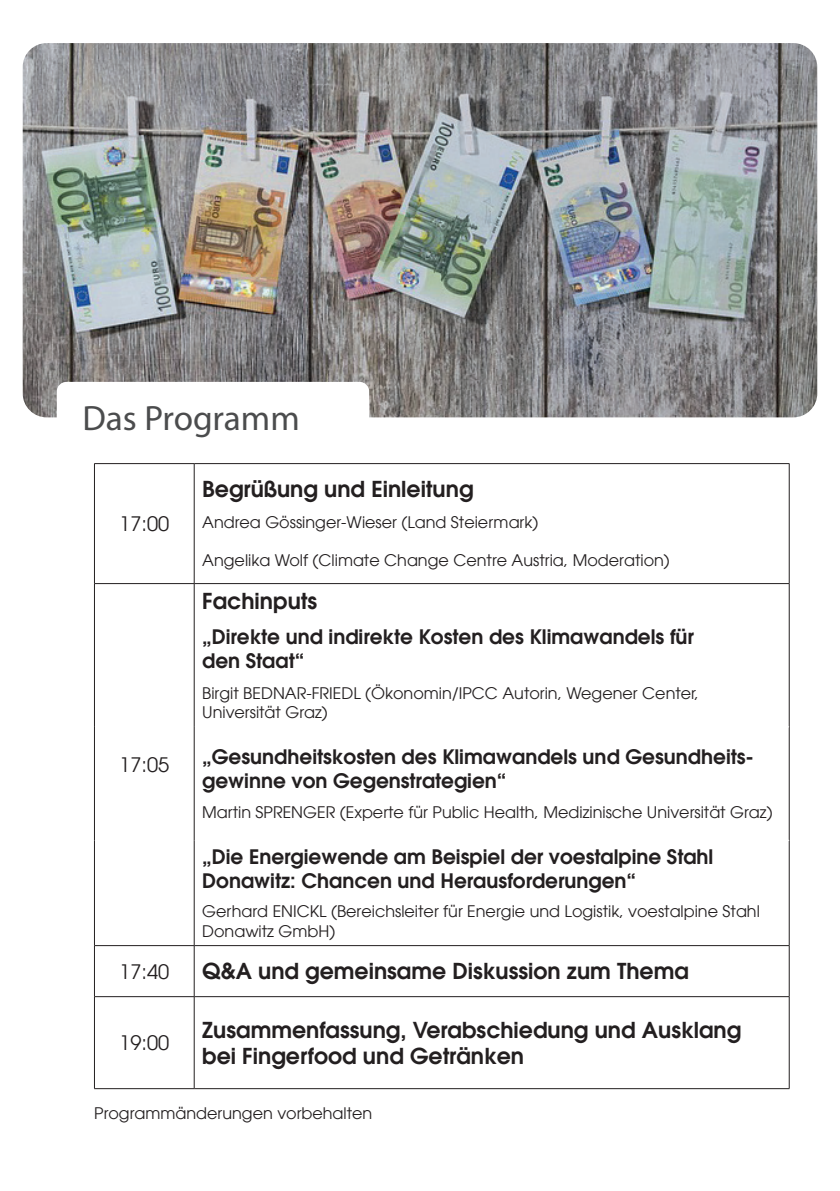
<style>
.page{position:relative;width:840px;height:1191px;background:#fff}
.page>*{position:absolute;margin:0;border:0;box-sizing:border-box;transform-origin:0 0}
.t1{font:35.2px "Myriad Pro";color:#4b4c4d}
.t2{font:600 22px/26.4px "Avant Garde LT";color:#231f20}
.t3{font:600 20px/24px "Avant Garde LT";color:#231f20}
.t4{font:20px "Avant Garde LT";color:#231f20}
.t5{font:16px/19.2px "Avant Garde LT";color:#231f20}
</style>
<div class="page">
<img style="left:23px;top:43px;width:793px;height:374px">
<hr style="left:94px;top:463px;width:100px;height:1px;background:#231f20">
<hr style="left:94px;top:464px;width:1px;height:119px;background:#231f20">
<hr style="left:194px;top:463px;width:595px;height:1px;background:#231f20">
<hr style="left:194px;top:464px;width:1px;height:119px;background:#231f20">
<hr style="left:788px;top:464px;width:1px;height:119px;background:#231f20">
<hr style="left:94px;top:583px;width:100px;height:1px;background:#231f20">
<hr style="left:94px;top:584px;width:1px;height:143px;background:#231f20">
<hr style="left:194px;top:583px;width:595px;height:1px;background:#231f20">
<hr style="left:788px;top:584px;width:1px;height:143px;background:#231f20">
<hr style="left:94px;top:727px;width:1px;height:113px;background:#231f20">
<hr style="left:788px;top:727px;width:1px;height:113px;background:#231f20">
<hr style="left:94px;top:840px;width:1px;height:105px;background:#231f20">
<hr style="left:788px;top:840px;width:1px;height:105px;background:#231f20">
<hr style="left:94px;top:945px;width:100px;height:1px;background:#231f20">
<hr style="left:94px;top:946px;width:1px;height:50px;background:#231f20">
<hr style="left:194px;top:945px;width:595px;height:1px;background:#231f20">
<hr style="left:194px;top:946px;width:1px;height:50px;background:#231f20">
<hr style="left:788px;top:946px;width:1px;height:50px;background:#231f20">
<hr style="left:94px;top:996px;width:100px;height:1px;background:#231f20">
<hr style="left:94px;top:997px;width:1px;height:91px;background:#231f20">
<hr style="left:194px;top:996px;width:595px;height:1px;background:#231f20">
<hr style="left:194px;top:997px;width:1px;height:91px;background:#231f20">
<hr style="left:788px;top:997px;width:1px;height:91px;background:#231f20">
<hr style="left:94px;top:1088px;width:100px;height:1px;background:#231f20">
<hr style="left:194px;top:1088px;width:595px;height:1px;background:#231f20">
<hr style="left:194px;top:584px;width:1px;height:143px;background:#231f20">
<hr style="left:194px;top:727px;width:1px;height:113px;background:#231f20">
<hr style="left:194px;top:840px;width:1px;height:105px;background:#231f20">
<div style="left:57px;top:382px;width:312px;height:74px;background:#fff;border-radius:10px"></div>
<h1 class="t1" style="left:82px;top:397px;width:219px">Das Programm</h1>
<p class="t4" style="left:119px;top:512px;width:51px">17:00</p>
<p class="t4" style="left:119px;top:753px;width:51px">17:05</p>
<h2 class="t2" style="left:202px;top:475px;width:273px">Begrüßung und Einleitung</h2>
<p class="t5" style="left:202px;top:512px;width:337px">Andrea Gössinger-Wieser (Land Steiermark)</p>
<p class="t5" style="left:202px;top:551px;width:469px">Angelika Wolf (Climate Change Centre Austria, Moderation)</p>
<h2 class="t2" style="left:202px;top:587px;width:116px">Fachinputs</h2>
<p class="t3" style="left:202px;top:624px;width:493px">„Direkte und indirekte Kosten des Klimawandels für den Staat“</p>
<p class="t5" style="left:202px;top:683px;width:498px">Birgit BEDNAR-FRIEDL (Ökonomin/IPCC Autorin, Wegener Center,<br>Universität Graz)</p>
<p class="t3" style="left:202px;top:744px;width:553px">„Gesundheitskosten des Klimawandels und Gesundheits&shy;gewinne von Gegenstrategien“</p>
<p class="t5" style="left:202px;top:803px;width:571px">Martin SPRENGER (Experte für Public Health, Medizinische Universität Graz)</p>
<p class="t3" style="left:202px;top:844px;width:512px">„Die Energiewende am Beispiel der voestalpine Stahl<br>Donawitz: Chancen und Herausforderungen“</p>
<p class="t5" style="left:202px;top:902px;width:559px">Gerhard ENICKL (Bereichsleiter für Energie und Logistik, voestalpine Stahl<br>Donawitz GmbH)</p>
<p class="t4" style="left:119px;top:959px;width:51px">17:40</p>
<h2 class="t2" style="left:202px;top:957px;width:488px">Q&amp;A und gemeinsame Diskussion zum Thema</h2>
<h2 class="t2" style="left:202px;top:1016px;width:540px">Zusammenfassung, Verabschiedung und Ausklang bei Fingerfood und Getränken</h2>
<p class="t5" style="left:94px;top:1103px;width:279px">Programmänderungen vorbehalten</p>
<p class="t4" style="left:119px;top:1031px;width:51px">19:00</p>
</div>
